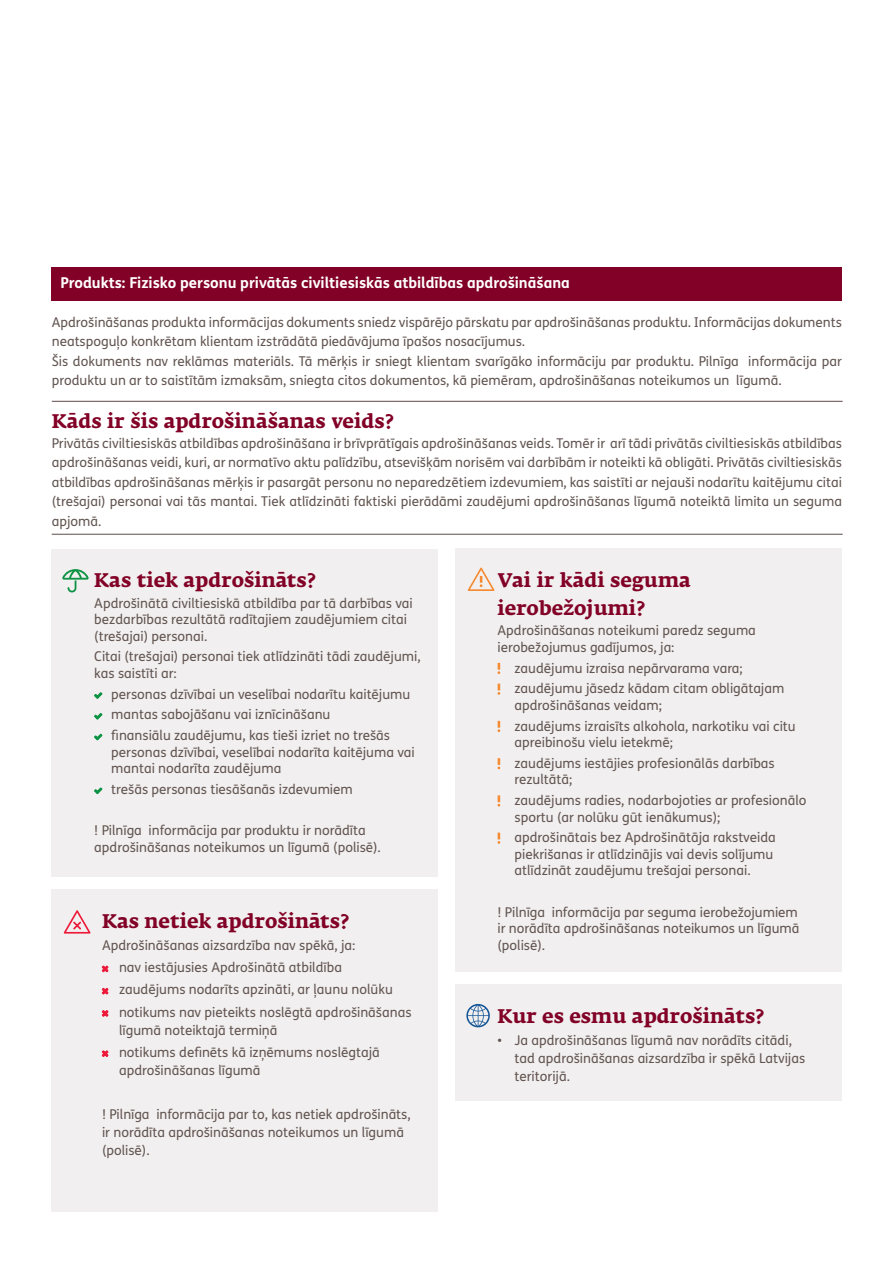
<style>
.page{position:relative;width:893px;height:1263px;background:#fff}
.page>*{position:absolute;margin:0;border:0;box-sizing:border-box;transform-origin:0 0}
.t1{font:700 19.5px "Fedra Serif A Pro";color:#820126}
.t2{font:700 15px "FS Me Pro";color:#fff}
.Zaļie_bulleti{font:13.5px/16.5px "FS Me Pro";color:#625551}
.Paragraph_Style_2{font:13.5px/18px "FS Me Pro";color:#625551}
.Parastie_buleti{font:13.5px/18px "FS Me Pro";color:#625551}
</style>
<div class="page">
<div style="left:51px;top:889px;width:387px;height:323px;background:#f1efef"></div>
<div style="left:51px;top:549px;width:387px;height:327px;background:#f1efef"></div>
<div style="left:52px;top:267px;width:790px;height:33px;background:#820126"></div>
<hr style="left:52px;top:401px;width:791px;height:1px;background:#625551">
<hr style="left:52px;top:534px;width:791px;height:1px;background:#625551">
<svg style="left:94px;top:692px;width:9px;height:7px"></svg>
<svg style="left:94px;top:713px;width:9px;height:7px"></svg>
<svg style="left:94px;top:733px;width:9px;height:8px"></svg>
<svg style="left:94px;top:787px;width:9px;height:7px"></svg>
<svg style="left:62px;top:569px;width:27px;height:23px"></svg>
<svg style="left:102px;top:965px;width:7px;height:7px"></svg>
<svg style="left:102px;top:987px;width:7px;height:8px"></svg>
<svg style="left:102px;top:1010px;width:7px;height:7px"></svg>
<svg style="left:102px;top:1050px;width:7px;height:7px"></svg>
<svg style="left:64px;top:910px;width:27px;height:23px"></svg>
<div style="left:455px;top:549px;width:387px;height:423px;background:#f1efef"></div>
<svg style="left:497px;top:663px;width:3px;height:11px"></svg>
<svg style="left:497px;top:684px;width:3px;height:11px"></svg>
<svg style="left:497px;top:721px;width:3px;height:11px"></svg>
<svg style="left:497px;top:758px;width:3px;height:11px"></svg>
<svg style="left:497px;top:795px;width:3px;height:11px"></svg>
<svg style="left:497px;top:833px;width:3px;height:11px"></svg>
<svg style="left:467px;top:568px;width:28px;height:23px"></svg>
<div style="left:455px;top:984px;width:387px;height:117px;background:#f1efef"></div>
<svg style="left:466px;top:1004px;width:24px;height:23px"></svg>
<p class="t2" style="left:60px;top:271px;width:511px">Produkts: Fizisko personu privātās civiltiesiskās atbildības apdrošināšana</p>
<p class="Zaļie_bulleti" style="left:52px;top:312px;width:792px;line-height:19.5px">Apdrošināšanas produkta informācijas dokuments sniedz vispārējo pārskatu par apdrošināšanas produktu. Informācijas dokuments neatspoguļo konkrētam klientam izstrādātā piedāvājuma īpašos nosacījumus.</p>
<p class="Zaļie_bulleti" style="left:52px;top:351px;width:792px;line-height:19.5px">Šis dokuments nav reklāmas materiāls. Tā mērķis ir sniegt klientam svarīgāko informāciju par produktu. Pilnīga informācija par produktu un ar to saistītām izmaksām, sniegta citos dokumentos, kā piemēram, apdrošināšanas noteikumos un līgumā.</p>
<p class="t1" style="left:52px;top:409px;width:343px">Kāds ir šis apdrošināšanas veids?</p>
<p class="Zaļie_bulleti" style="left:52px;top:433px;width:792px;line-height:19.5px;text-align:justify">Privātās civiltiesiskās atbildības apdrošināšana ir brīvprātīgais apdrošināšanas veids. Tomēr ir arī tādi privātās civiltiesiskās atbildības apdrošināšanas veidi, kuri, ar normatīvo aktu palīdzību, atsevišķām norisēm vai darbībām ir noteikti kā obligāti. Privātās civiltiesiskās atbildības apdrošināšanas mērķis ir pasargāt personu no neparedzētiem izdevumiem, kas saistīti ar nejauši nodarītu kaitējumu citai (trešajai) personai vai tās mantai. Tiek atlīdzināti faktiski pierādāmi zaudējumi apdrošināšanas līgumā noteiktā limita un seguma apjomā.</p>
<p class="t1" style="left:94px;top:568px;width:223px">Kas tiek apdrošināts?</p>
<p class="Zaļie_bulleti" style="left:94px;top:594px;width:320px">Apdrošinātā civiltiesiskā atbildība par tā darbības vai bezdarbības rezultātā radītajiem zaudējumiem citai (trešajai) personai.</p>
<p class="Zaļie_bulleti" style="left:94px;top:648px;width:328px">Citai (trešajai) personai tiek atlīdzināti tādi zaudējumi, kas saistīti ar:</p>
<p class="Zaļie_bulleti" style="left:111px;top:685px;width:301px">personas dzīvībai un veselībai nodarītu kaitējumu</p>
<p class="Zaļie_bulleti" style="left:111px;top:706px;width:221px">mantas sabojāšanu vai iznīcināšanu</p>
<p class="Zaļie_bulleti" style="left:111px;top:727px;width:305px">finansiālu zaudējumu, kas tieši izriet no trešās personas dzīvībai, veselībai nodarīta kaitējuma vai mantai nodarīta zaudējuma</p>
<p class="Zaļie_bulleti" style="left:111px;top:781px;width:243px">trešās personas tiesāšanās izdevumiem</p>
<p class="Paragraph_Style_2" style="left:94px;top:822px;width:288px;line-height:16.5px">! Pilnīga informācija par produktu ir norādīta apdrošināšanas noteikumos un līgumā (polisē).</p>
<p class="t1" style="left:102px;top:908px;width:249px">Kas netiek apdrošināts?</p>
<p class="Zaļie_bulleti" style="left:102px;top:936px;width:255px">Apdrošināšanas aizsardzība nav spēkā, ja:</p>
<p class="Zaļie_bulleti" style="left:119px;top:959px;width:224px">nav iestājusies Apdrošinātā atbildība</p>
<p class="Zaļie_bulleti" style="left:119px;top:981px;width:275px">zaudējums nodarīts apzināti, ar ļaunu nolūku</p>
<p class="Zaļie_bulleti" style="left:119px;top:1002px;width:294px;line-height:18px">notikums nav pieteikts noslēgtā apdrošināšanas līgumā noteiktajā termiņā</p>
<p class="Zaļie_bulleti" style="left:119px;top:1043px;width:262px;line-height:18px">notikums definēts kā izņēmums noslēgtajā apdrošināšanas līgumā</p>
<p class="Paragraph_Style_2" style="left:102px;top:1105px;width:310px">! Pilnīga informācija par to, kas netiek apdrošināts, ir norādīta apdrošināšanas noteikumos un līgumā (polisē).</p>
<p class="t1" style="left:497px;top:568px;width:195px">Vai ir kādi seguma</p>
<p class="t1" style="left:497px;top:595px;width:149px">ierobežojumi?</p>
<p class="Zaļie_bulleti" style="left:497px;top:622px;width:260px">Apdrošināšanas noteikumi paredz seguma ierobežojumus gadījumos, ja:</p>
<p class="Zaļie_bulleti" style="left:514px;top:659px;width:230px">zaudējumu izraisa nepārvarama vara;</p>
<p class="Zaļie_bulleti" style="left:514px;top:680px;width:271px">zaudējumu jāsedz kādam citam obligātajam apdrošināšanas veidam;</p>
<p class="Zaļie_bulleti" style="left:514px;top:717px;width:283px">zaudējums izraisīts alkohola, narkotiku vai citu apreibinošu vielu ietekmē;</p>
<p class="Zaļie_bulleti" style="left:514px;top:754px;width:262px">zaudējums iestājies profesionālās darbības rezultātā;</p>
<p class="Zaļie_bulleti" style="left:514px;top:792px;width:293px">zaudējums radies, nodarbojoties ar profesionālo sportu (ar nolūku gūt ienākumus);</p>
<p class="Zaļie_bulleti" style="left:514px;top:829px;width:263px">apdrošinātais bez Apdrošinātāja rakstveida piekrišanas ir atlīdzinājis vai devis solījumu atlīdzināt zaudējumu trešajai personai.</p>
<p class="Zaļie_bulleti" style="left:497px;top:903px;width:303px">! Pilnīga informācija par seguma ierobežojumiem ir norādīta apdrošināšanas noteikumos un līgumā (polisē).</p>
<p class="t1" style="left:497px;top:1004px;width:268px">Kur es esmu apdrošināts?</p>
<p class="Parastie_buleti" style="left:514px;top:1031px;width:292px;text-indent:-17px">• Ja apdrošināšanas līgumā nav norādīts citādi, tad apdrošināšanas aizsardzība ir spēkā Latvijas teritorijā.</p>
</div>
